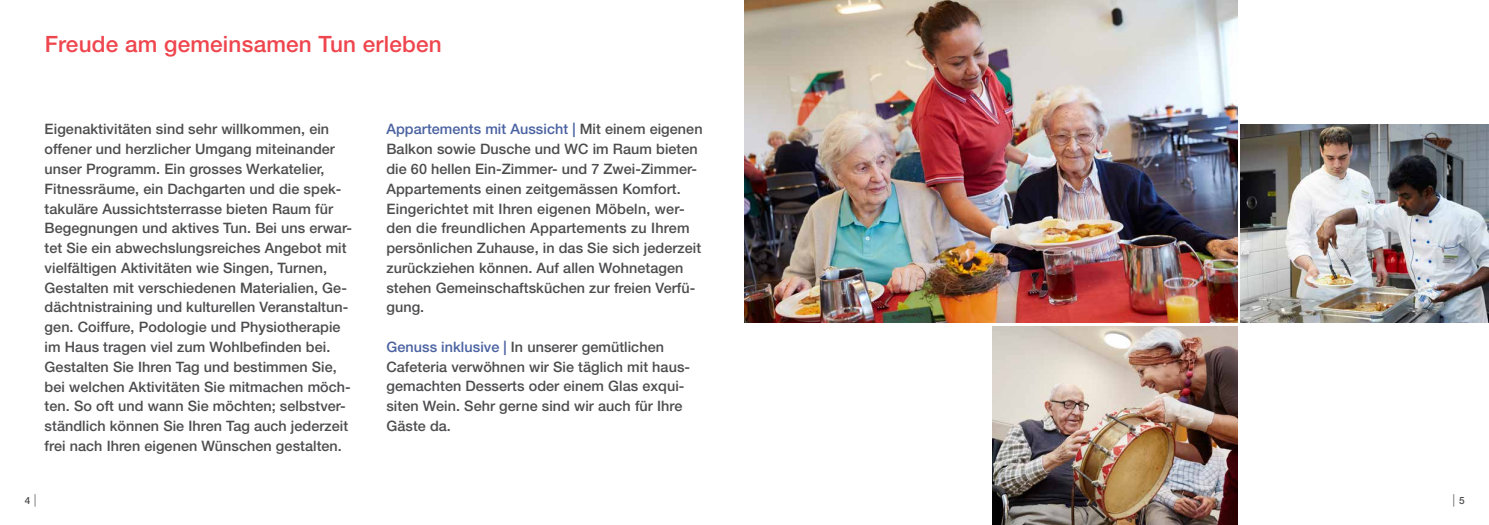
<style>
.page{position:relative;width:1489px;height:525px;background:#fff}
.page>*{position:absolute;margin:0;border:0;box-sizing:border-box;transform-origin:0 0}
.t1{font:500 22.5px "Helvetica Neue LT Std";letter-spacing:.01em;color:#ef464e}
.t2{font:500 14.38px/19.8px "Helvetica Neue LT Std";letter-spacing:.005em;color:#4d4d4f}
.t3{font:300 12.5px "Helvetica Neue LT Std";color:#4d4d4f}
.t4{font:500 10px "Helvetica Neue LT Std";color:#4d4d4f}
.s1{color:#4961a0}
.s2{font-weight:300;font-size:12.5px}
.s3{font-weight:500;font-size:10px}
</style>
<div class="page">
<img style="left:1240px;top:124px;width:248px;height:198px">
<img style="left:992px;top:326px;width:245px;height:198px">
<img style="left:744px;top:0;width:493px;height:322px">
<h1 class="t1" style="left:45px;top:30px;width:398px">Freude am gemeinsamen Tun erleben</h1>
<p class="t2" style="left:45px;top:119px;width:309px">Eigenaktivitäten sind sehr willkommen, ein offener und herzlicher Umgang miteinander unser Programm. Ein grosses Werkatelier, Fitnessräume, ein Dachgarten und die spek&shy;takuläre Aussichtsterrasse bieten Raum für Begegnungen und aktives Tun. Bei uns erwar&shy;tet Sie ein abwechslungsreiches Angebot mit vielfältigen Aktivitäten wie Singen, Turnen, Gestalten mit verschiedenen Materialien, Ge&shy;dächtnistraining und kulturellen Veranstaltun&shy;gen. Coiffure, Podologie und Physiotherapie im Haus tragen viel zum Wohlbefinden bei.<br>Gestalten Sie Ihren Tag und bestimmen Sie, bei welchen Aktivitäten Sie mitmachen möch&shy;ten. So oft und wann Sie möchten; selbstver&shy;ständlich können Sie Ihren Tag auch jederzeit frei nach Ihren eigenen Wünschen gestalten.</p>
<p class="t2" style="left:386px;top:119px;width:318px"><span class="s1">Appartements mit Aussicht |</span> Mit einem eigenen Balkon sowie Dusche und WC im Raum bieten die 60 hellen Ein-Zimmer- und 7 Zwei-Zimmer-Appartements einen zeitgemässen Komfort.<br>Eingerichtet mit Ihren eigenen Möbeln, wer&shy;den die freundlichen Appartements zu Ihrem persönlichen Zuhause, in das Sie sich jederzeit zurückziehen können. Auf allen Wohnetagen stehen Gemeinschaftsküchen zur freien Verfü&shy;gung.</p>
<p class="t2" style="left:386px;top:336px;width:305px"><span class="s1">Genuss inklusive |</span> In unserer gemütlichen Cafeteria verwöhnen wir Sie täglich mit haus&shy;gemachten Desserts oder einem Glas exqui&shy;siten Wein. Sehr gerne sind wir auch für Ihre Gäste da.</p>
<p class="t4" style="left:25px;top:494px;width:13px">4 <span class="s2">|</span></p>
<p class="t3" style="left:1452px;top:491px;width:14px">| <span class="s3">5</span></p>
</div>
